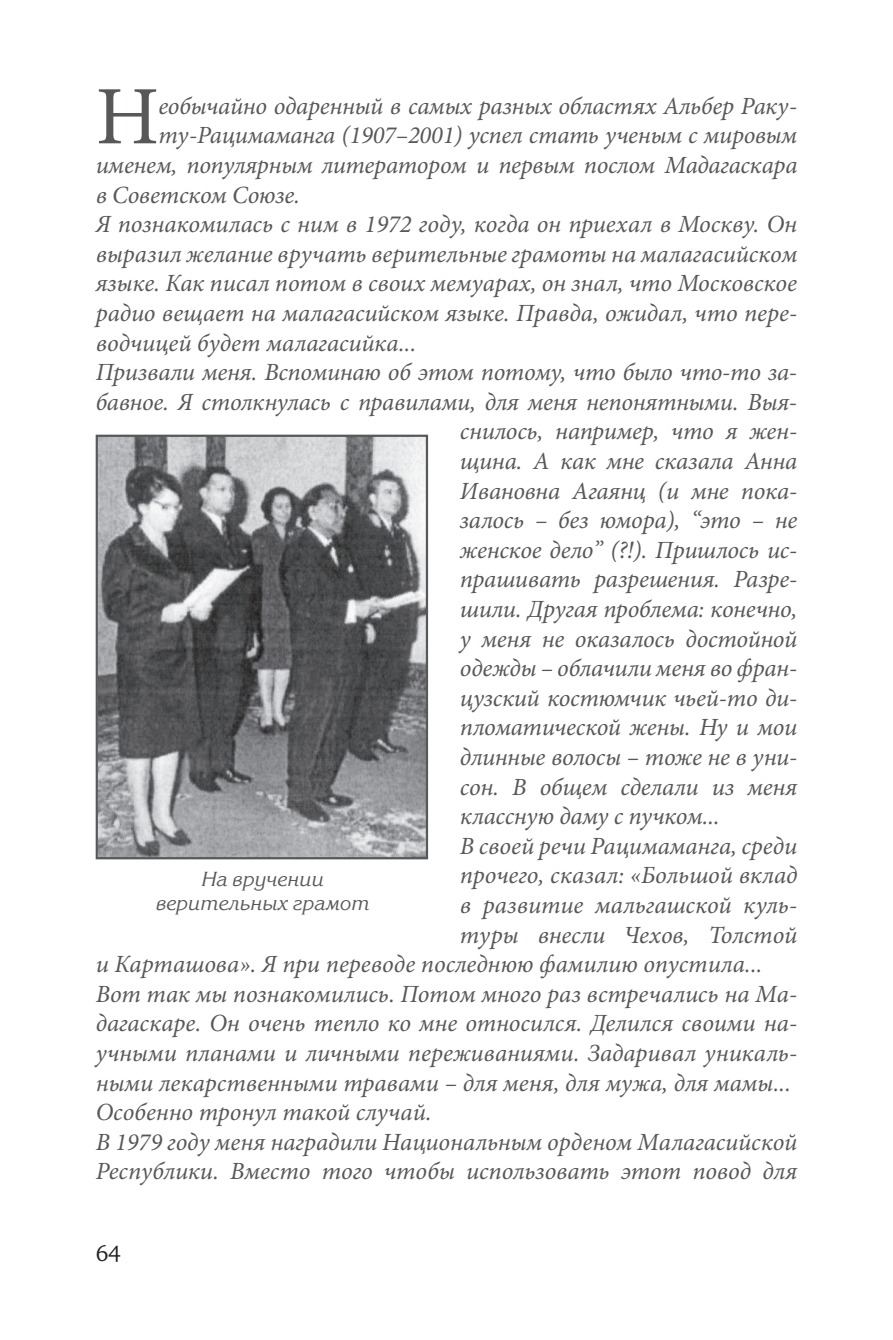
<style>
.page{position:relative;width:893px;height:1340px;background:#fff}
.page>*{position:absolute;margin:0;border:0;box-sizing:border-box;transform-origin:0 0}
.t1{font:83.02px "Minion Pro";color:#57585a}
.t2{font:italic 24.75px "Minion Pro";letter-spacing:-.01em;color:#57585a}
.t3{font:22.5px "Charter C";color:#231f20}
.t4{font:italic 20.25px/24.8px "Korinna C";color:#57585a;text-align:center}
</style>
<div class="page">
<img style="left:99px;top:437px;width:326px;height:419px">
<div style="left:96px;top:434px;width:332px;height:425px;border:2px solid #57585a"></div>
<h1 class="t1" style="left:96px;top:84px;width:65px">Н</h1>
<p class="t2" style="left:158px;top:96px;width:640px">еобычайно одаренный в самых разных областях Альбер Раку-</p>
<p class="t2" style="left:158px;top:125px;width:640px">ту-Рацимаманга (1907–2001) успел стать ученым с мировым</p>
<p class="t2" style="left:96px;top:155px;width:703px">именем, популярным литератором и первым послом Мадагаскара</p>
<p class="t2" style="left:96px;top:185px;width:206px">в Советском Союзе.</p>
<p class="t2" style="left:96px;top:214px;width:703px">Я познакомилась с ним в 1972 году, когда он приехал в Москву. Он</p>
<p class="t2" style="left:96px;top:244px;width:703px">выразил желание вручать верительные грамоты на малагасийском</p>
<p class="t2" style="left:96px;top:273px;width:703px">языке. Как писал потом в своих мемуарах, он знал, что Московское</p>
<p class="t2" style="left:96px;top:303px;width:703px">радио вещает на малагасийском языке. Правда, ожидал, что пере-</p>
<p class="t2" style="left:96px;top:333px;width:322px">водчицей будет малагасийка...</p>
<p class="t2" style="left:96px;top:362px;width:703px">Призвали меня. Вспоминаю об этом потому, что было что-то за-</p>
<p class="t2" style="left:96px;top:392px;width:703px">бавное. Я столкнулась с правилами, для меня непонятными. Выя-</p>
<p class="t2" style="left:460px;top:421px;width:339px">снилось, например, что я жен-</p>
<p class="t2" style="left:460px;top:451px;width:339px">щина. А как мне сказала Анна</p>
<p class="t2" style="left:460px;top:481px;width:339px">Ивановна Агаянц (и мне пока-</p>
<p class="t2" style="left:460px;top:510px;width:339px">залось – без юмора), “это – не</p>
<p class="t2" style="left:460px;top:540px;width:339px">женское дело” (?!). Пришлось ис-</p>
<p class="t2" style="left:460px;top:569px;width:339px">прашивать разрешения. Разре-</p>
<p class="t2" style="left:460px;top:599px;width:339px">шили. Другая проблема: конечно,</p>
<p class="t2" style="left:460px;top:628px;width:339px">у меня не оказалось достойной</p>
<p class="t2" style="left:460px;top:658px;width:339px">одежды – облачили меня во фран-</p>
<p class="t2" style="left:460px;top:688px;width:339px">цузский костюмчик чьей-то ди-</p>
<p class="t2" style="left:460px;top:717px;width:339px">пломатической жены. Ну и мои</p>
<p class="t2" style="left:460px;top:747px;width:339px">длинные волосы – тоже не в уни-</p>
<p class="t2" style="left:460px;top:776px;width:339px">сон. В общем сделали из меня</p>
<p class="t2" style="left:460px;top:806px;width:261px">классную даму с пучком...</p>
<p class="t2" style="left:460px;top:836px;width:339px">В своей речи Рацимаманга, среди</p>
<p class="t2" style="left:460px;top:865px;width:339px">прочего, сказал: «Большой вклад</p>
<p class="t2" style="left:460px;top:895px;width:339px">в развитие мальгашской куль-</p>
<p class="t2" style="left:460px;top:924px;width:339px">туры внесли Чехов, Толстой</p>
<p class="t2" style="left:96px;top:954px;width:668px">и Карташова». Я при переводе последнюю фамилию опустила...</p>
<p class="t2" style="left:96px;top:984px;width:703px">Вот так мы познакомились. Потом много раз встречались на Ма-</p>
<p class="t2" style="left:96px;top:1013px;width:703px">дагаскаре. Он очень тепло ко мне относился. Делился своими на-</p>
<p class="t2" style="left:96px;top:1043px;width:703px">учными планами и личными переживаниями. Задаривал уникаль-</p>
<p class="t2" style="left:96px;top:1072px;width:697px">ными лекарственными травами – для меня, для мужа, для мамы...</p>
<p class="t2" style="left:96px;top:1102px;width:337px">Особенно тронул такой случай.</p>
<p class="t2" style="left:96px;top:1131px;width:703px">В 1979 году меня наградили Национальным орденом Малагасийской</p>
<p class="t2" style="left:96px;top:1161px;width:703px">Республики. Вместо того чтобы использовать этот повод для</p>
<p class="t4" style="left:155px;top:868px;width:215px">На вручении верительных грамот</p>
<p class="t3" style="left:96px;top:1243px;width:27px">64</p>
</div>
